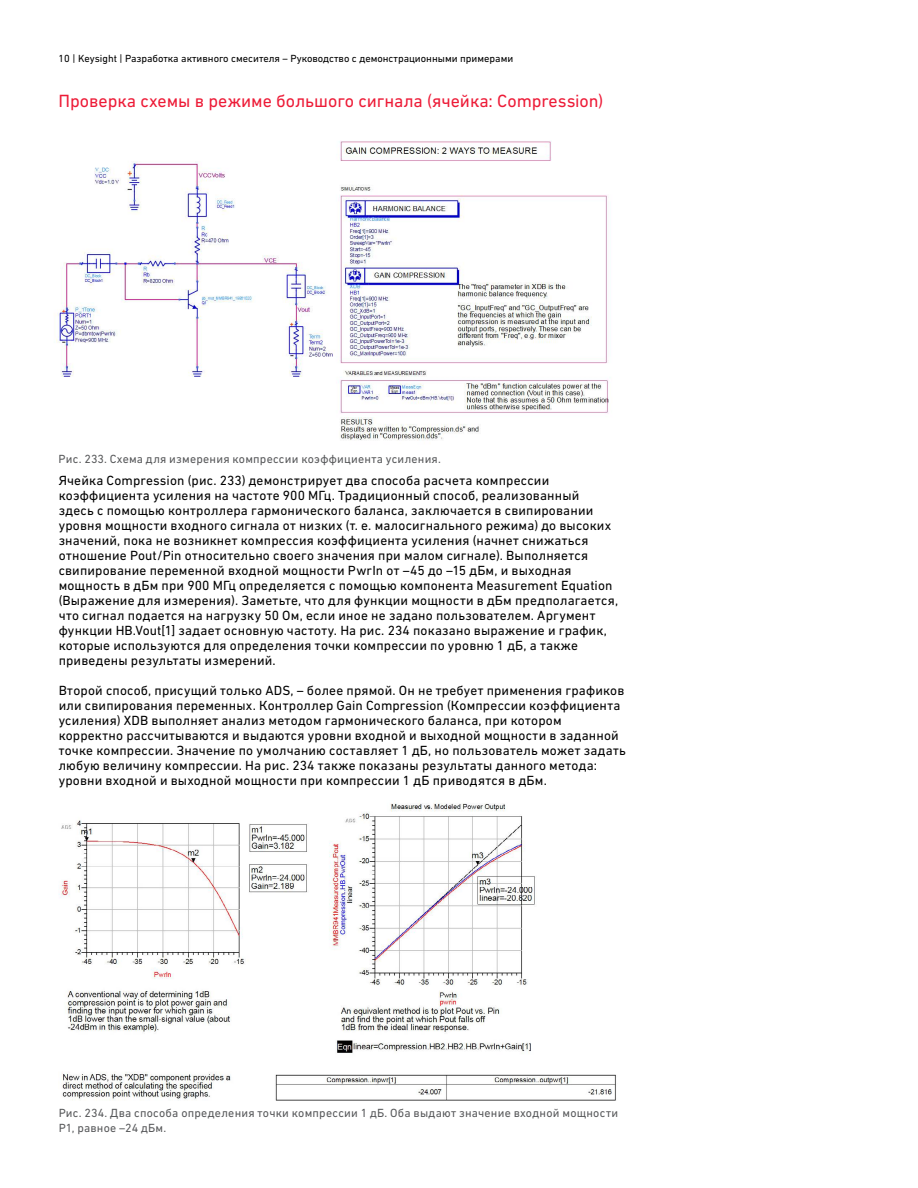
<style>
.page{position:relative;width:918px;height:1188px;background:#fff}
.page>*{position:absolute;margin:0;border:0;box-sizing:border-box;transform-origin:0 0}
.t1{font:18px "DIN Next CYR";color:#ed1b37}
.t2{font:13.5px/15px "DIN Next CYR";letter-spacing:.015em;color:#000}
.t3{font:12px/15px "DIN Next CYR";letter-spacing:.02em;color:#58595b}
.t4{font:10.5px "DIN Next CYR";color:#000}
</style>
<div class="page">
<img style="left:56px;top:141px;width:553px;height:300px">
<img style="left:59px;top:803px;width:557px;height:298px">
<p class="t4" style="left:59px;top:52px;width:456px">10 | Keysight | Разработка активного смесителя – Руководство с демонстрационными примерами</p>
<h1 class="t1" style="left:59px;top:91px;width:546px">Проверка схемы в режиме большого сигнала (ячейка: Compression)</h1>
<p class="t3" style="left:59px;top:451px;width:384px">Рис. 233. Схема для измерения компрессии коэффициента усиления.</p>
<p class="t2" style="left:59px;top:473px;width:561px">Ячейка Compression (рис. 233) демонстрирует два способа расчета компрессии коэффициента усиления на частоте 900 МГц. Традиционный способ, реализованный<br>здесь с помощью контроллера гармонического баланса, заключается в свипировании уровня мощности входного сигнала от низких (т. е. малосигнального режима) до высоких значений, пока не возникнет компрессия коэффициента усиления (начнет снижаться отношение Pout/Pin относительно своего значения при малом сигнале). Выполняется свипирование переменной входной мощности PwrIn от –45 до –15 дБм, и выходная мощность в дБм при 900 МГц определяется с помощью компонента Measurement Equation (Выражение для измерения). Заметьте, что для функции мощности в дБм предполагается, что сигнал подается на нагрузку 50 Ом, если иное не задано пользователем. Аргумент функции HB.Vout[1] задает основную частоту. На рис. 234 показано выражение и график, которые используются для определения точки компрессии по уровню 1 дБ, а также приведены результаты измерений.</p>
<p class="t2" style="left:59px;top:683px;width:569px">Второй способ, присущий только ADS, – более прямой. Он не требует применения графиков или свипирования переменных. Контроллер Gain Compression (Компрессии коэффициента усиления) XDB выполняет анализ методом гармонического баланса, при котором корректно рассчитываются и выдаются уровни входной и выходной мощности в заданной точке компрессии. Значение по умолчанию составляет 1 дБ, но пользователь может задать любую величину компрессии. На рис. 234 также показаны результаты данного метода: уровни входной и выходной мощности при компрессии 1 дБ приводятся в дБм.</p>
<p class="t3" style="left:59px;top:1105px;width:561px">Рис. 234. Два способа определения точки компрессии 1 дБ. Оба выдают значение входной мощности<br>P1, равное –24 дБм.</p>
</div>
